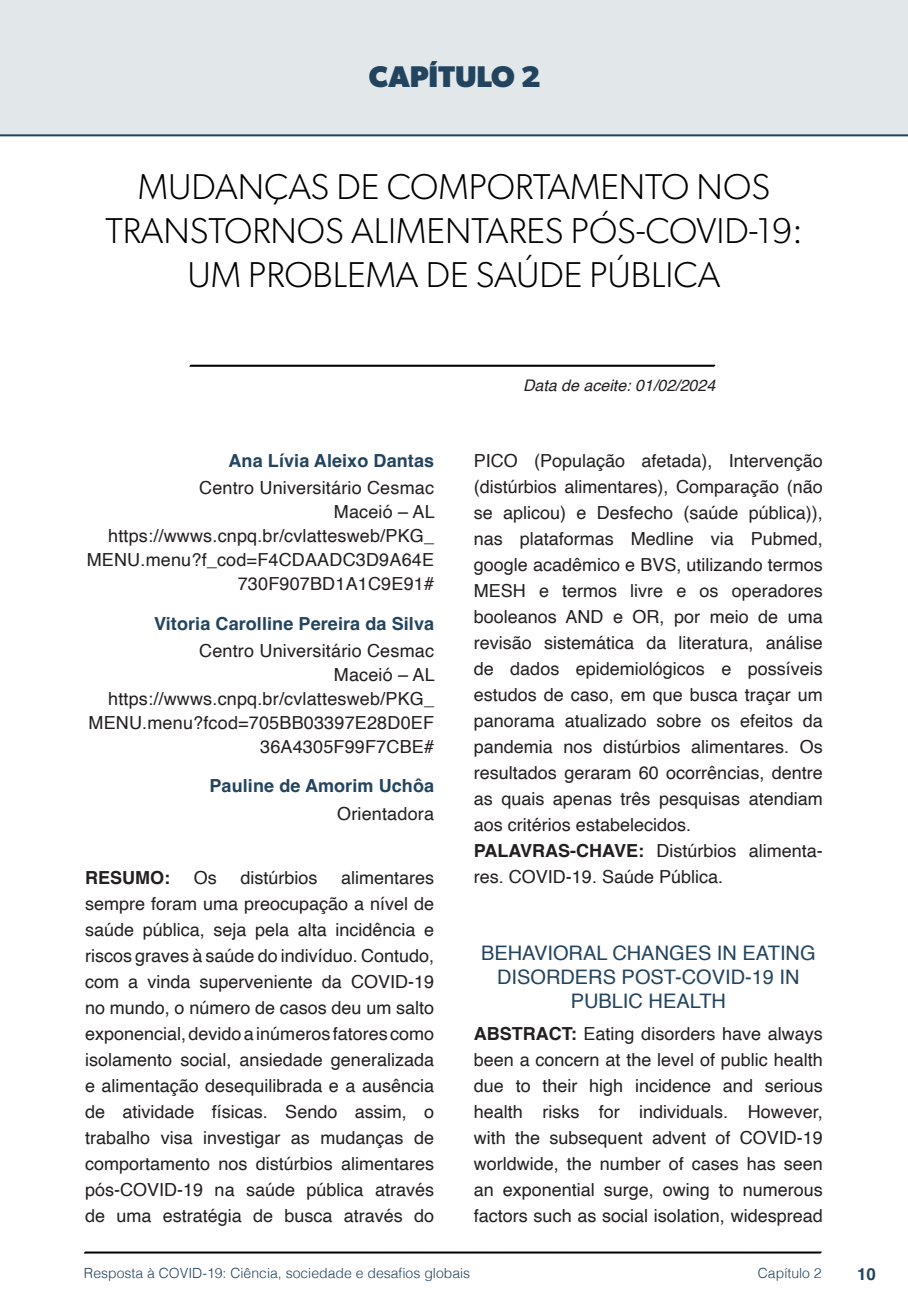
<style>
.page{position:relative;width:908px;height:1304px;background:#fff}
.page>*{position:absolute;margin:0;border:0;box-sizing:border-box;transform-origin:0 0}
.nome_artigos{font:300 36px/44px "Gibson";color:#000;text-align:center}
.capítulos{font:700 30px "Gibson";color:#23445f}
.título_Inglês{font:20px/24px "Helvetica";color:#23445f;text-align:center}
.Resumos_e_PC_TXT{font:18px/26px "Helvetica";color:#231f20;text-align:justify}
.info_autores{font:18px/24px "Helvetica";letter-spacing:.01em;color:#231f20;text-align:right}
.nome_autores{font:700 18px "Helvetica";letter-spacing:.005em;color:#23445f}
.Resumos_e_PC_TXT-2{font:700 18px "Helvetica";color:#231f20}
.t1{font:700 16.8px "Helvetica";color:#23445f}
.t2{font:italic 16px "Helvetica";color:#231f20}
.t3{font:300 14px "Helvetica";color:#23445f}
.s1{font-weight:700}
</style>
<div class="page">
<svg style="left:84px;top:1251px;width:737px;height:3px;background:#515151"></svg>
<div style="left:0;top:0;width:907px;height:136px;background:#e2e7e9"></div>
<svg style="left:189px;top:364px;width:526px;height:3px;background:#4f4f4f"></svg>
<div style="left:44px;top:72px;width:68px;height:61px;background:#e2e7e9"></div>
<p class="capítulos" style="left:369px;top:58px;width:173px">CAPÍTULO 2</p>
<p class="nome_artigos" style="left:105px;top:164px;width:698px">MUDANÇAS DE COMPORTAMENTO NOS<br>TRANSTORNOS ALIMENTARES PÓS-COVID-19:<br>UM PROBLEMA DE SAÚDE PÚBLICA</p>
<p class="nome_autores" style="left:228px;top:450px;width:207px">Ana Lívia Aleixo Dantas</p>
<p class="info_autores" style="left:199px;top:477px;width:236px">Centro Universitário Cesmac</p>
<p class="info_autores" style="left:333px;top:501px;width:102px">Maceió – AL</p>
<p class="info_autores" style="left:87px;top:525px;width:349px">https://wwws.cnpq.br/cvlattesweb/PKG_<br>MENU.menu?f_cod=F4CDAADC3D9A64E</p>
<p class="info_autores" style="left:238px;top:573px;width:198px">730F907BD1A1C9E91#</p>
<p class="nome_autores" style="left:154px;top:612px;width:281px">Vitoria Carolline Pereira da Silva</p>
<p class="info_autores" style="left:199px;top:639px;width:236px">Centro Universitário Cesmac</p>
<p class="info_autores" style="left:333px;top:663px;width:102px">Maceió – AL</p>
<p class="info_autores" style="left:88px;top:687px;width:347px">https://wwws.cnpq.br/cvlattesweb/PKG_<br>MENU.menu?fcod=705BB03397E28D0EF</p>
<p class="info_autores" style="left:260px;top:735px;width:175px">36A4305F99F7CBE#</p>
<p class="nome_autores" style="left:209px;top:775px;width:226px">Pauline de Amorim Uchôa</p>
<p class="info_autores" style="left:337px;top:802px;width:98px">Orientadora</p>
<p class="Resumos_e_PC_TXT-2" style="left:85px;top:866px;width:86px">RESUMO:</p>
<p class="Resumos_e_PC_TXT" style="left:194px;top:865px;width:25px">Os</p>
<p class="Resumos_e_PC_TXT" style="left:240px;top:865px;width:79px">distúrbios</p>
<p class="Resumos_e_PC_TXT" style="left:85px;top:865px;width:350px;text-indent:256px">alimentares sempre foram uma preocupação a nível de saúde pública, seja pela alta incidência e riscos graves à saúde do indivíduo. Contudo, com a vinda superveniente da COVID-19 no mundo, o número de casos deu um salto exponencial, devido a inúmeros fatores como isolamento social, ansiedade generalizada e alimentação desequilibrada e a ausência de atividade físicas. Sendo assim, o trabalho visa investigar as mudanças de comportamento nos distúrbios alimentares pós-COVID-19 na saúde pública através de uma estratégia de busca através do</p>
<p class="t2" style="left:523px;top:373px;width:194px">Data de aceite: 01/02/2024</p>
<p class="Resumos_e_PC_TXT" style="left:473px;top:448px;width:350px">PICO (População afetada), Intervenção (distúrbios alimentares), Comparação (não se aplicou) e Desfecho (saúde pública)), nas plataformas Medline via Pubmed, google acadêmico e BVS, utilizando termos MESH e termos livre e os operadores booleanos AND e OR, por meio de uma revisão sistemática da literatura, análise de dados epidemiológicos e possíveis estudos de caso, em que busca traçar um panorama atualizado sobre os efeitos da pandemia nos distúrbios alimentares. Os resultados geraram 60 ocorrências, dentre as quais apenas três pesquisas atendiam aos critérios estabelecidos.</p>
<p class="Resumos_e_PC_TXT" style="left:473px;top:838px;width:350px"><span class="s1">PALAVRAS-CHAVE:</span> Distúrbios alimenta&shy;res. COVID-19. Saúde Pública.</p>
<p class="título_Inglês" style="left:481px;top:942px;width:336px">BEHAVIORAL CHANGES IN EATING<br>DISORDERS POST-COVID-19 IN<br>PUBLIC HEALTH</p>
<p class="Resumos_e_PC_TXT" style="left:473px;top:1021px;width:350px"><span class="s1">ABSTRACT:</span> Eating disorders have always been a concern at the level of public health due to their high incidence and serious health risks for individuals. However, with the subsequent advent of COVID-19 worldwide, the number of cases has seen an exponential surge, owing to numerous factors such as social isolation, widespread</p>
<p class="t3" style="left:84px;top:1261px;width:387px">Resposta à COVID-19: Ciência, sociedade e desafios globais</p>
<p class="t3" style="left:757px;top:1261px;width:65px">Capítulo 2</p>
<p class="t1" style="left:856px;top:1264px;width:20px">10</p>
</div>
